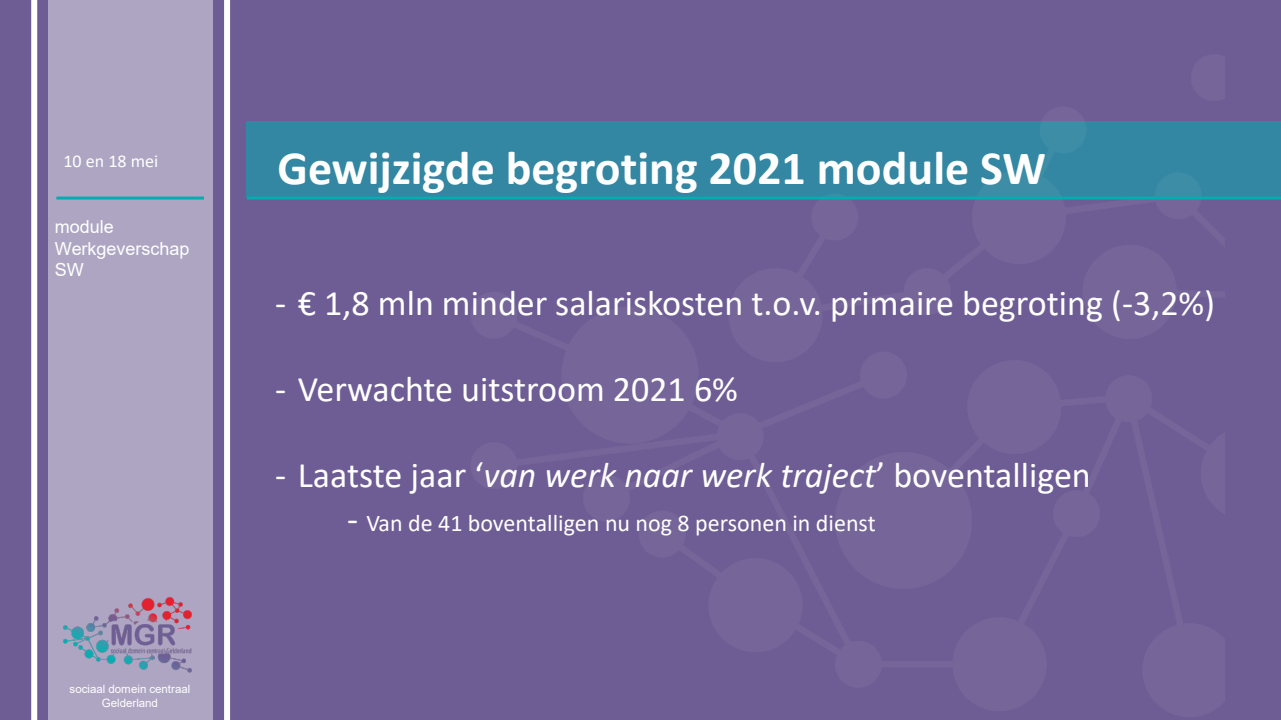
<style>
.page{position:relative;width:1281px;height:720px;background:#fff}
.page>*{position:absolute;margin:0;border:0;box-sizing:border-box;transform-origin:0 0}
.t1{font:700 48px "Calibri";color:#fff}
.t2{font:36px "Calibri";color:#fff}
.t3{font:24px "Calibri";color:#fff}
.t4{font:18px/21.6px "Arial";letter-spacing:-.005em;color:#fff}
.t5{font:18px "Calibri";color:#fff}
.t6{font:11.5px/13.8px "Arial";letter-spacing:-.005em;color:#fff;text-align:center}
.s1{font-style:italic}
.s2{font-size:36px}
</style>
<div class="page">
<div style="left:0;top:0;width:1280px;height:720px;background:#6e5d94"></div>
<svg style="left:31px;top:0;width:199px;height:720px"></svg>
<div style="left:247px;top:121px;width:1033px;height:77px;background:#3387a2"></div>
<div style="left:48px;top:0;width:164px;height:720px;background:#aea5c3"></div>
<hr style="left:56px;top:197px;width:148px;height:3px;background:#00adb0">
<hr style="left:247px;top:197px;width:1033px;height:3px;background:#00adb0">
<img style="left:63px;top:597px;width:129px;height:76px">
<p class="t5" style="left:63px;top:149px;width:96px">10 en 18 mei</p>
<p class="t1" style="left:277px;top:134px;width:769px">Gewijzigde begroting 2021 module SW</p>
<p class="t4" style="left:55px;top:216px;width:60px">module</p>
<p class="t4" style="left:55px;top:238px;width:136px">Werkgeverschap<br>SW</p>
<p class="t6" style="left:70px;top:682px;width:122px">sociaal domein centraal<br>Gelderland</p>
<p class="t2" style="left:275px;top:278px;width:941px">- € 1,8 mln minder salariskosten t.o.v. primaire begroting (-3,2%)</p>
<p class="t2" style="left:275px;top:364px;width:464px">- Verwachte uitstroom 2021 6%</p>
<p class="t2" style="left:275px;top:450px;width:816px">- Laatste jaar ‘<span class="s1">van werk naar werk traject</span>’ boventalligen</p>
<p class="t3" style="left:347px;top:506px;width:530px"><span class="s2">-</span> Van de 41 boventalligen nu nog 8 personen in dienst</p>
</div>
